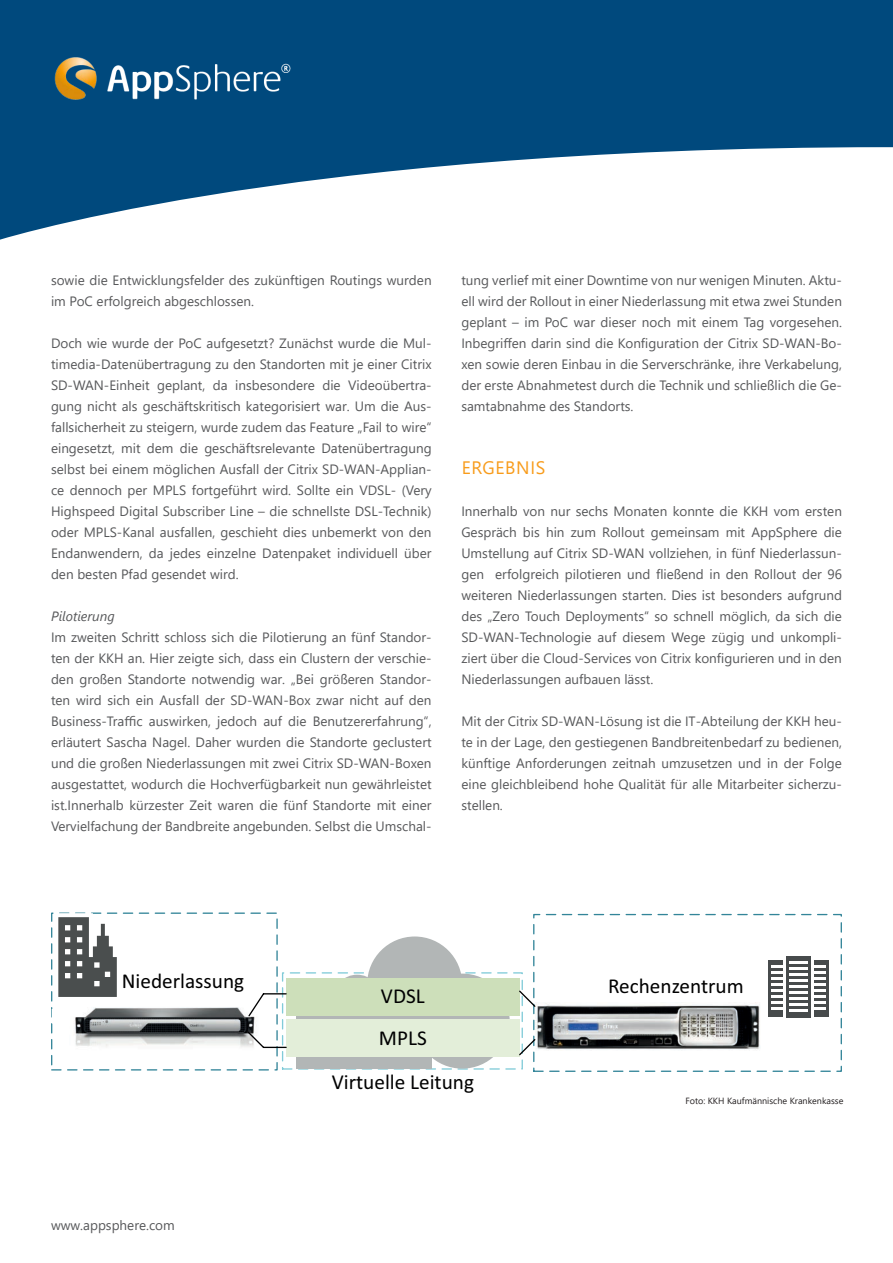
<style>
.page{position:relative;width:893px;height:1263px;background:#fff}
.page>*{position:absolute;margin:0;border:0;box-sizing:border-box;transform-origin:0 0}
.t1{font:21.3px/41.7px "Calibri";color:#000001}
.Fließtext{font:18px "Segoe UI";letter-spacing:.035em;color:#f89c1c}
.Fließtext-2{font:13.5px/21px "Segoe UI";color:#57585a;text-align:justify}
.Fließtext-3{font:italic 13.5px "Segoe UI";color:#57585a}
.Fließtext-4{font:9px "Segoe UI";color:#231f20}
</style>
<div class="page">
<svg style="left:0;top:0;width:893px;height:240px;fill:#00497d"></svg>
<img style="left:51px;top:51px;width:243px;height:56px">
<svg style="left:533px;top:913px;width:309px;height:159px"></svg>
<img style="left:537px;top:1003px;width:224px;height:48px">
<div style="left:765px;top:958px;width:27px;height:62px;background:#fff"></div>
<div style="left:768px;top:960px;width:21px;height:57px;background:#474b4c"></div>
<div style="left:805px;top:958px;width:27px;height:62px;background:#fff"></div>
<div style="left:808px;top:960px;width:21px;height:57px;background:#474b4c"></div>
<div style="left:783px;top:953px;width:31px;height:67px;background:#fff"></div>
<div style="left:786px;top:956px;width:25px;height:61px;background:#474b4c"></div>
<hr style="left:789px;top:961px;width:19px;height:3px;background:#fff">
<hr style="left:789px;top:967px;width:19px;height:3px;background:#fff">
<hr style="left:789px;top:973px;width:19px;height:3px;background:#fff">
<hr style="left:789px;top:979px;width:19px;height:3px;background:#fff">
<hr style="left:789px;top:985px;width:19px;height:3px;background:#fff">
<hr style="left:789px;top:991px;width:19px;height:3px;background:#fff">
<hr style="left:789px;top:997px;width:19px;height:3px;background:#fff">
<hr style="left:789px;top:1003px;width:19px;height:3px;background:#fff">
<hr style="left:789px;top:1009px;width:19px;height:3px;background:#fff">
<svg style="left:771px;top:965px;width:12px;height:45px"></svg>
<svg style="left:814px;top:965px;width:12px;height:45px"></svg>
<svg style="left:51px;top:912px;width:486px;height:159px"></svg>
<p class="Fließtext-2" style="left:51px;top:269px;width:382px">sowie die Entwicklungsfelder des zukünftigen Routings wurden im PoC erfolgreich abgeschlossen.</p>
<p class="Fließtext-2" style="left:51px;top:332px;width:382px">Doch wie wurde der PoC aufgesetzt? Zunächst wurde die Mul&shy;timedia-Datenübertragung zu den Standorten mit je einer Citrix SD-WAN-Einheit geplant, da insbesondere die Videoübertra&shy;gung nicht als geschäftskritisch kategorisiert war. Um die Aus&shy;fallsicherheit zu steigern, wurde zudem das Feature „Fail to wire“ eingesetzt, mit dem die geschäftsrelevante Datenübertragung selbst bei einem möglichen Ausfall der Citrix SD-WAN-Applian&shy;ce dennoch per MPLS fortgeführt wird. Sollte ein VDSL- (Very Highspeed Digital Subscriber Line – die schnellste DSL-Technik) oder MPLS-Kanal ausfallen, geschieht dies unbemerkt von den Endanwendern, da jedes einzelne Datenpaket individuell über den besten Pfad gesendet wird.</p>
<p class="Fließtext-3" style="left:51px;top:603px;width:65px">Pilotierung</p>
<p class="Fließtext-2" style="left:51px;top:626px;width:382px">Im zweiten Schritt schloss sich die Pilotierung an fünf Standor&shy;ten der KKH an. Hier zeigte sich, dass ein Clustern der verschie&shy;den großen Standorte notwendig war. „Bei größeren Standor&shy;ten wird sich ein Ausfall der SD-WAN-Box zwar nicht auf den Business-Traffic auswirken, jedoch auf die Benutzererfahrung“, erläutert Sascha Nagel. Daher wurden die Standorte geclustert und die großen Niederlassungen mit zwei Citrix SD-WAN-Boxen ausgestattet, wodurch die Hochverfügbarkeit nun gewährleistet ist.Innerhalb kürzester Zeit waren die fünf Standorte mit einer Vervielfachung der Bandbreite angebunden. Selbst die Umschal-</p>
<p class="Fließtext-2" style="left:461px;top:269px;width:382px">tung verlief mit einer Downtime von nur wenigen Minuten. Aktu&shy;ell wird der Rollout in einer Niederlassung mit etwa zwei Stunden geplant – im PoC war dieser noch mit einem Tag vorgesehen.<br>Inbegriffen darin sind die Konfiguration der Citrix SD-WAN-Bo&shy;xen sowie deren Einbau in die Serverschränke, ihre Verkabelung, der erste Abnahmetest durch die Technik und schließlich die Ge&shy;samtabnahme des Standorts.</p>
<p class="Fließtext" style="left:462px;top:451px;width:85px">ERGEBNIS</p>
<p class="Fließtext-2" style="left:461px;top:500px;width:382px">Innerhalb von nur sechs Monaten konnte die KKH vom ersten Gespräch bis hin zum Rollout gemeinsam mit AppSphere die Umstellung auf Citrix SD-WAN vollziehen, in fünf Niederlassun&shy;gen erfolgreich pilotieren und fließend in den Rollout der 96 weiteren Niederlassungen starten. Dies ist besonders aufgrund des „Zero Touch Deployments“ so schnell möglich, da sich die SD-WAN-Technologie auf diesem Wege zügig und unkompli&shy;ziert über die Cloud-Services von Citrix konfigurieren und in den Niederlassungen aufbauen lässt.</p>
<p class="Fließtext-2" style="left:461px;top:710px;width:382px">Mit der Citrix SD-WAN-Lösung ist die IT-Abteilung der KKH heu&shy;te in der Lage, den gestiegenen Bandbreitenbedarf zu bedienen, künftige Anforderungen zeitnah umzusetzen und in der Folge eine gleichbleibend hohe Qualität für alle Mitarbeiter sicherzu&shy;stellen.</p>
<p class="t1" style="left:122px;top:960px;width:124px">Niederlassung</p>
<p class="t1" style="left:608px;top:964px;width:137px">Rechenzentrum</p>
<p class="t1" style="left:379px;top:975px;width:49px">VDSL<br>MPLS</p>
<p class="Fließtext-2" style="left:51px;top:1213px;width:125px">www.appsphere.com</p>
<p class="t1" style="left:332px;top:1060px;width:144px">Virtuelle Leitung</p>
<p class="Fließtext-4" style="left:685px;top:1092px;width:160px">Foto: KKH Kaufmännische Krankenkasse</p>
</div>
